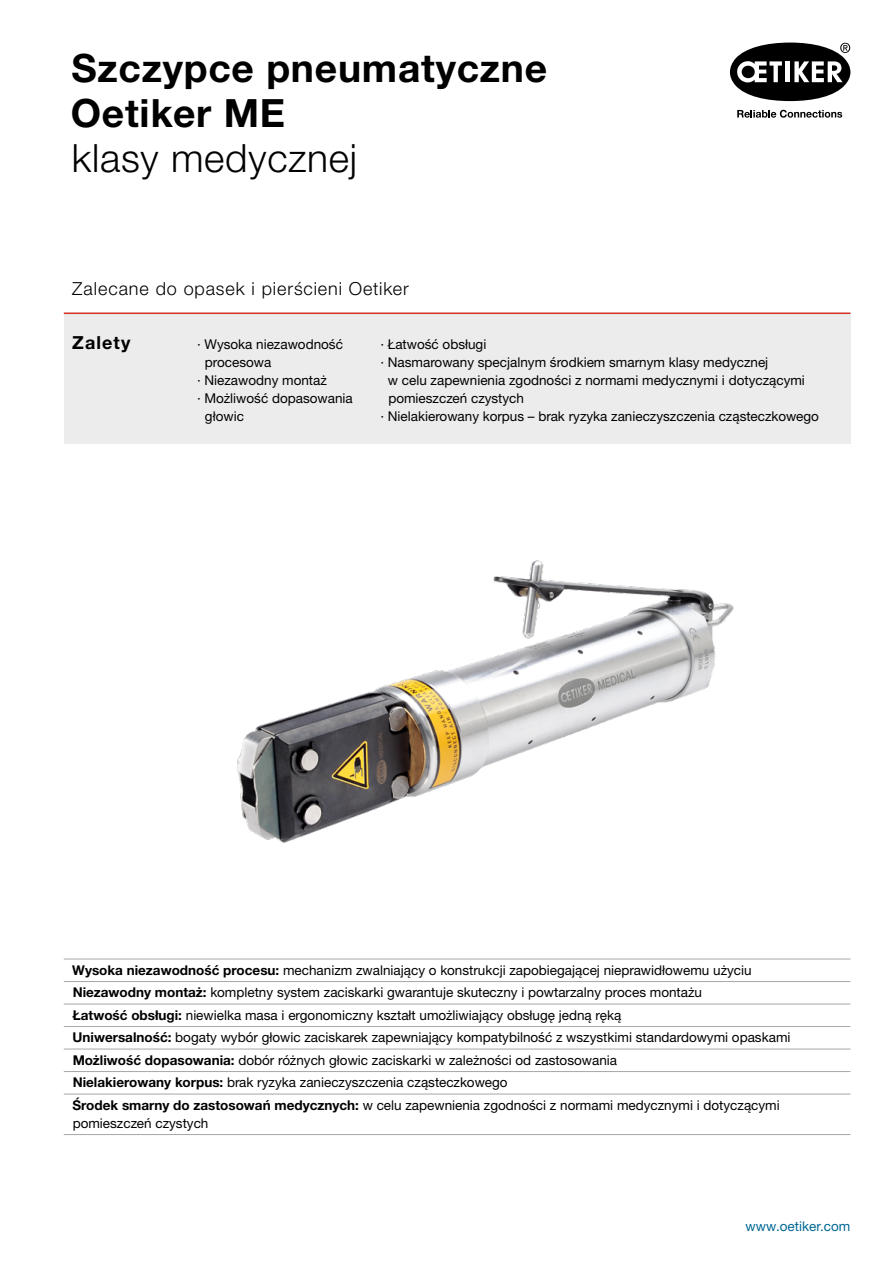
<style>
.page{position:relative;width:893px;height:1263px;background:#fff}
.page>*{position:absolute;margin:0;border:0;box-sizing:border-box;transform-origin:0 0}
.t1{font:700 39px/45px "Helvetica Neue LTW1 G";letter-spacing:.02em;color:#000}
.t2{font:300 39px "Helvetica Neue LTW1 G";letter-spacing:.02em;color:#000}
.t3{font:300 18px "Helvetica Neue LTW1 G";letter-spacing:.05em;color:#000}
.t4{font:700 18px "Helvetica Neue LTW1 G";letter-spacing:.06em;color:#000}
.t5{font:13.5px/22.5px "Helvetica Neue LTW1 G";color:#000}
.t6{font:13.5px "Helvetica Neue LTW1 G";color:#006894}
.s1{font-weight:700}
</style>
<div class="page">
<img style="left:236px;top:560px;width:498px;height:283px">
<svg style="left:730px;top:43px;width:120px;height:58px"></svg>
<svg style="left:737px;top:110px;width:105px;height:8px"></svg>
<div style="left:64px;top:313px;width:786px;height:131px;background:#ececed"></div>
<hr style="left:64px;top:313px;width:786px;height:1px;background:#d73324">
<hr style="left:64px;top:959px;width:786px;height:1px;background:#a7a7a8">
<hr style="left:64px;top:981px;width:786px;height:1px;background:#a7a7a8">
<hr style="left:64px;top:1004px;width:786px;height:1px;background:#a7a7a8">
<hr style="left:64px;top:1026px;width:786px;height:1px;background:#a7a7a8">
<hr style="left:64px;top:1049px;width:786px;height:1px;background:#a7a7a8">
<hr style="left:64px;top:1071px;width:786px;height:1px;background:#a7a7a8">
<hr style="left:64px;top:1094px;width:786px;height:1px;background:#a7a7a8">
<hr style="left:64px;top:1134px;width:786px;height:1px;background:#a7a7a8">
<h1 class="t1" style="left:71px;top:46px;width:478px">Szczypce pneumatyczne<br>Oetiker ME</h1>
<h1 class="t2" style="left:72px;top:135px;width:287px">klasy medycznej</h1>
<h2 class="t3" style="left:72px;top:277px;width:338px">Zalecane do opasek i pierścieni Oetiker</h2>
<h2 class="t4" style="left:72px;top:331px;width:60px">Zalety</h2>
<p class="t5" style="left:197px;top:332px;width:147px">· Wysoka niezawodność</p>
<p class="t5" style="left:205px;top:350px;width:68px">procesowa</p>
<p class="t5" style="left:197px;top:368px;width:131px">· Niezawodny montaż</p>
<p class="t5" style="left:197px;top:386px;width:157px">· Możliwość dopasowania</p>
<p class="t5" style="left:205px;top:404px;width:40px">głowic</p>
<p class="t5" style="left:380px;top:332px;width:108px">· Łatwość obsługi</p>
<p class="t5" style="left:380px;top:350px;width:389px">· Nasmarowany specjalnym środkiem smarnym klasy medycznej</p>
<p class="t5" style="left:388px;top:368px;width:418px">w celu zapewnienia zgodności z normami medycznymi i dotyczącymi</p>
<p class="t5" style="left:388px;top:386px;width:137px">pomieszczeń czystych</p>
<p class="t5" style="left:380px;top:404px;width:440px">· Nielakierowany korpus – brak ryzyka zanieczyszczenia cząsteczkowego</p>
<p class="t5" style="left:72px;top:959px;width:720px"><span class="s1">Wysoka niezawodność procesu:</span> mechanizm zwalniający o konstrukcji zapobiegającej nieprawidłowemu użyciu <span class="s1">Niezawodny montaż:</span> kompletny system zaciskarki gwarantuje skuteczny i powtarzalny proces montażu<br><span class="s1">Łatwość obsługi:</span> niewielka masa i ergonomiczny kształt umożliwiający obsługę jedną ręką<br><span class="s1">Uniwersalność:</span> bogaty wybór głowic zaciskarek zapewniający kompatybilność z wszystkimi standardowymi opaskami <span class="s1">Możliwość dopasowania:</span> dobór różnych głowic zaciskarki w zależności od zastosowania<br><span class="s1">Nielakierowany korpus:</span> brak ryzyka zanieczyszczenia cząsteczkowego<br><span class="s1">Środek smarny do zastosowań medycznych:</span> w celu zapewnienia zgodności z normami medycznymi i dotyczącymi</p>
<p class="t5" style="left:73px;top:1112px;width:137px">pomieszczeń czystych</p>
<p class="t6" style="left:745px;top:1217px;width:107px">www.oetiker.com</p>
</div>
